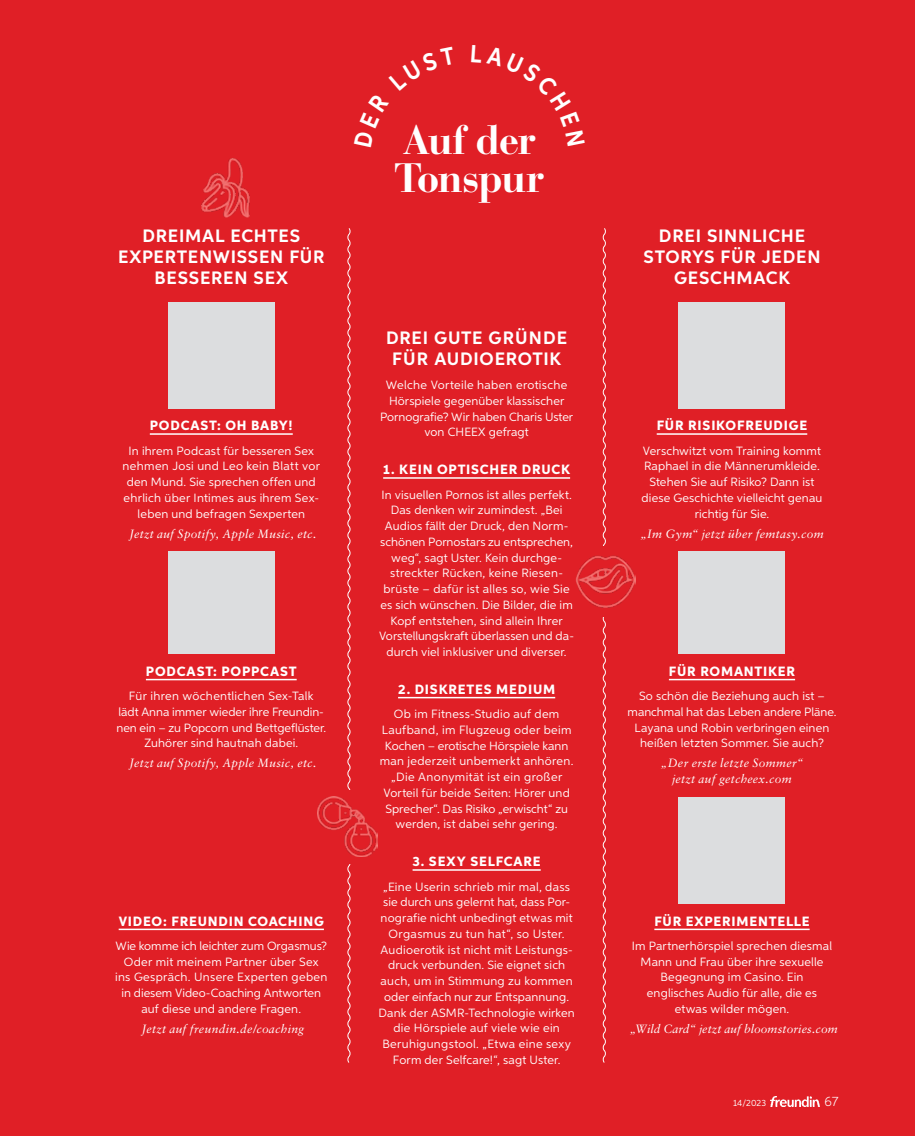
<style>
.page{position:relative;width:915px;height:1136px;background:#fff}
.page>*{position:absolute;margin:0;border:0;box-sizing:border-box;transform-origin:0 0}
.t1{font:700 40.8px/37.8px "MSC Bauer Bodoni Pro";letter-spacing:-.04em;color:#fff}
.t2{font:700 18px/21px "Aspira";letter-spacing:.045em;color:#fff;text-align:center}
.t3{font:800 13.5px "Aspira";letter-spacing:.06em;color:#fff}
.t4{font:300 13.5px "Aspira";color:#fff}
.t5{font:12px/15.8px "Aspira";letter-spacing:.015em;color:#fff;text-align:center}
.t6{font:italic 12px/15.8px "MSC Sabon LTW1 G";letter-spacing:.02em;color:#fff;text-align:center}
.t7{font:9px "Aspira";letter-spacing:.01em;color:#fff}
</style>
<div class="page">
<div style="left:0;top:0;width:914px;height:1135px;background:#e01f26"></div>
<div style="left:168px;top:302px;width:106px;height:106px;background:#dcdddf"></div>
<div style="left:678px;top:302px;width:106px;height:106px;background:#dcdddf"></div>
<div style="left:168px;top:551px;width:106px;height:102px;background:#dcdddf"></div>
<div style="left:678px;top:551px;width:106px;height:102px;background:#dcdddf"></div>
<div style="left:678px;top:797px;width:106px;height:106px;background:#dcdddf"></div>
<hr style="left:150px;top:433px;width:143px;height:2px;background:#fff">
<hr style="left:146px;top:678px;width:150px;height:2px;background:#fff">
<hr style="left:668px;top:678px;width:126px;height:2px;background:#fff">
<hr style="left:119px;top:928px;width:205px;height:2px;background:#fff">
<hr style="left:654px;top:928px;width:155px;height:2px;background:#fff">
<img style="left:201px;top:158px;width:49px;height:60px">
<svg style="left:347px;top:228px;width:4px;height:835px"></svg>
<svg style="left:602px;top:228px;width:4px;height:835px"></svg>
<div style="left:575px;top:546px;width:60px;height:71px;background:#e01f26"></div>
<img style="left:576px;top:555px;width:59px;height:53px">
<div style="left:317px;top:789px;width:60px;height:74px;background:#e01f26"></div>
<img style="left:317px;top:796px;width:60px;height:60px">
<hr style="left:383px;top:477px;width:187px;height:1px;background:#fff">
<hr style="left:398px;top:696px;width:157px;height:2px;background:#fff">
<hr style="left:412px;top:869px;width:128px;height:1px;background:#fff">
<hr style="left:656px;top:433px;width:151px;height:2px;background:#fff">
<img style="left:770px;top:1096px;width:49px;height:9px">
<h1 class="t1" style="left:394px;top:120px;width:151px">Auf der<br>Tonspur</h1>
<h2 class="t2" style="left:118px;top:226px;width:208px">DREIMAL ECHTES<br>EXPERTENWISSEN FÜR<br>BESSEREN SEX</h2>
<h2 class="t2" style="left:643px;top:226px;width:178px">DREI SINNLICHE<br>STORYS FÜR JEDEN<br>GESCHMACK</h2>
<p class="t3" style="left:150px;top:417px;width:144px">PODCAST: OH BABY!</p>
<p class="t5" style="left:123px;top:442px;width:199px">In ihrem Podcast für besseren Sex nehmen Josi und Leo kein Blatt vor den Mund. Sie sprechen offen und ehrlich über Intimes aus ihrem Sex&shy;leben und befragen Sexperten</p>
<p class="t6" style="left:129px;top:525px;width:188px">Jetzt auf Spotify, Apple Music, etc.</p>
<p class="t3" style="left:146px;top:662px;width:152px">PODCAST: POPPCAST</p>
<p class="t5" style="left:116px;top:687px;width:211px">Für ihren wöchentlichen Sex-Talk<br>lädt Anna immer wieder ihre Freundin&shy;nen ein – zu Popcorn und Bettgeflüster.<br>Zuhörer sind hautnah dabei.</p>
<p class="t6" style="left:129px;top:755px;width:188px">Jetzt auf Spotify, Apple Music, etc.</p>
<p class="t3" style="left:119px;top:912px;width:207px">VIDEO: FREUNDIN COACHING</p>
<p class="t5" style="left:115px;top:937px;width:214px">Wie komme ich leichter zum Orgasmus?<br>Oder mit meinem Partner über Sex ins Gespräch. Unsere Experten geben in diesem Video-Coaching Antworten auf diese und andere Fragen.</p>
<p class="t6" style="left:142px;top:1020px;width:164px">Jetzt auf freundin.de/coaching</p>
<h2 class="t2" style="left:386px;top:327px;width:182px">DREI GUTE GRÜNDE<br>FÜR AUDIOEROTIK</h2>
<p class="t5" style="left:380px;top:377px;width:194px">Welche Vorteile haben erotische<br>Hörspiele gegenüber klassischer<br>Pornografie? Wir haben Charis Uster von CHEEX gefragt</p>
<p class="t3" style="left:383px;top:461px;width:188px">1. KEIN OPTISCHER DRUCK</p>
<p class="t5" style="left:379px;top:486px;width:196px">In visuellen Pornos ist alles perfekt.<br>Das denken wir zumindest. „Bei Audios fällt der Druck, den Norm&shy;schönen Pornostars zu entsprechen, weg“, sagt Uster. Kein durchge&shy;streckter Rücken, keine Riesen&shy;brüste – dafür ist alles so, wie Sie es sich wünschen. Die Bilder, die im Kopf entstehen, sind allein Ihrer Vorstellungskraft überlassen und da&shy;durch viel inklusiver und diverser.</p>
<p class="t3" style="left:398px;top:680px;width:158px">2. DISKRETES MEDIUM</p>
<p class="t5" style="left:380px;top:706px;width:195px">Ob im Fitness-Studio auf dem<br>Laufband, im Flugzeug oder beim<br>Kochen – erotische Hörspiele kann man jederzeit unbemerkt anhören. „Die Anonymität ist ein großer<br>Vorteil für beide Seiten: Hörer und<br>Sprecher“. Das Risiko „erwischt“ zu werden, ist dabei sehr gering.</p>
<p class="t3" style="left:412px;top:853px;width:130px">3. SEXY SELFCARE</p>
<p class="t5" style="left:378px;top:878px;width:198px">„Eine Userin schrieb mir mal, dass sie durch uns gelernt hat, dass Por&shy;nografie nicht unbedingt etwas mit Orgasmus zu tun hat“, so Uster.<br>Audioerotik ist nicht mit Leistungs&shy;druck verbunden. Sie eignet sich auch, um in Stimmung zu kommen oder einfach nur zur Entspannung.<br>Dank der ASMR-Technologie wirken die Hörspiele auf viele wie ein Beruhigungstool. „Etwa eine sexy Form der Selfcare!“, sagt Uster.</p>
<p class="t3" style="left:656px;top:417px;width:152px">FÜR RISIKOFREUDIGE</p>
<p class="t5" style="left:641px;top:442px;width:182px">Verschwitzt vom Training kommt<br>Raphael in die Männerumkleide.<br>Stehen Sie auf Risiko? Dann ist diese Geschichte vielleicht genau richtig für Sie.</p>
<p class="t6" style="left:639px;top:525px;width:185px">„Im Gym“ jetzt über femtasy.com</p>
<p class="t3" style="left:668px;top:662px;width:128px">FÜR ROMANTIKER</p>
<p class="t5" style="left:627px;top:687px;width:210px">So schön die Beziehung auch ist – manchmal hat das Leben andere Pläne.<br>Layana und Robin verbringen einen heißen letzten Sommer. Sie auch?</p>
<p class="t6" style="left:660px;top:755px;width:144px">„Der erste letzte Sommer“ jetzt auf getcheex.com</p>
<p class="t3" style="left:654px;top:912px;width:157px">FÜR EXPERIMENTELLE</p>
<p class="t5" style="left:631px;top:937px;width:202px">Im Partnerhörspiel sprechen diesmal<br>Mann und Frau über ihre sexuelle<br>Begegnung im Casino. Ein englisches Audio für alle, die es etwas wilder mögen.</p>
<p class="t6" style="left:629px;top:1020px;width:210px">„Wild Card“ jetzt auf bloomstories.com</p>
<p class="t7" style="left:732px;top:1097px;width:35px">14/2023</p>
<p class="t4" style="left:824px;top:1092px;width:15px">67</p>
</div>
